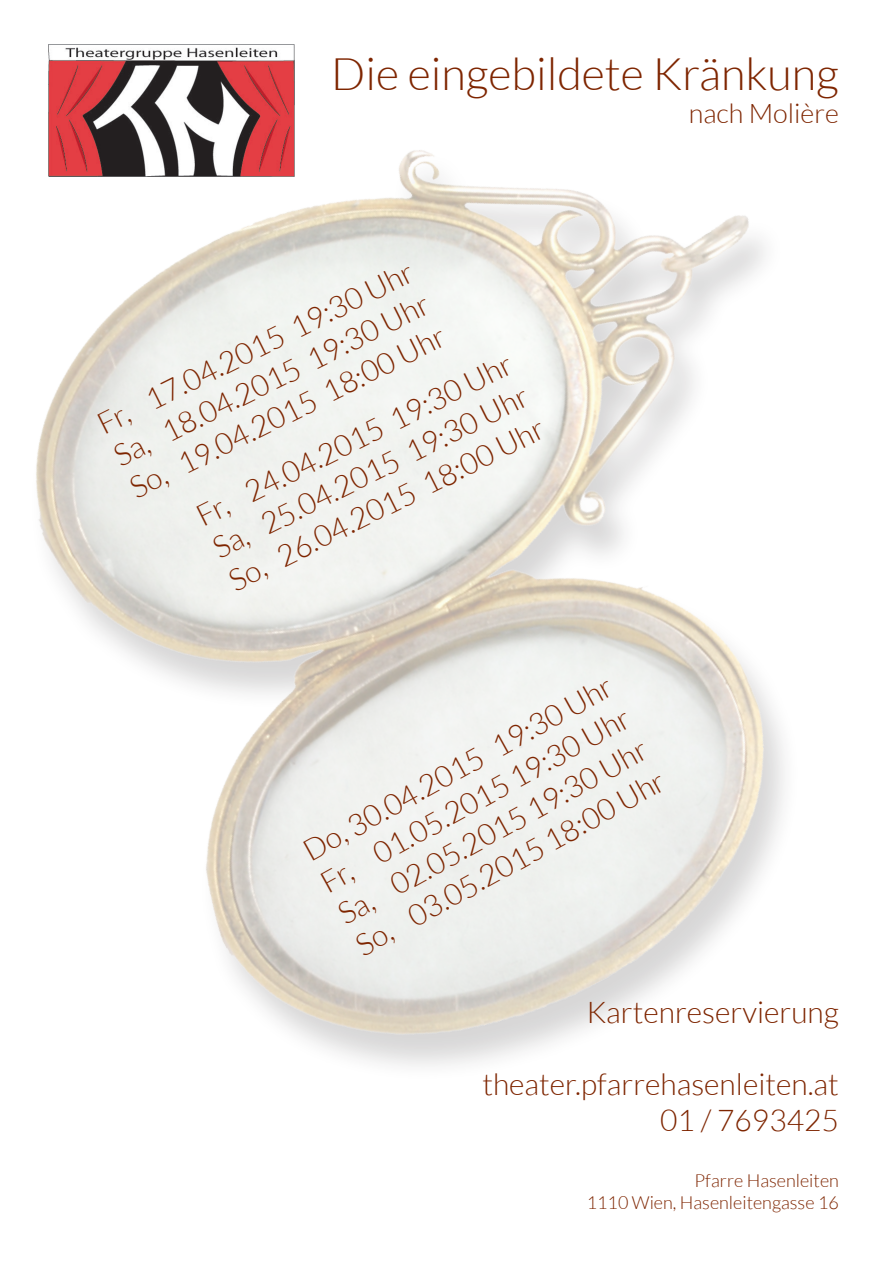
<style>
.page{position:relative;width:893px;height:1263px;background:#fff}
.page>*{position:absolute;margin:0;border:0;box-sizing:border-box;transform-origin:0 0}
.t1{font:300 45px "Lato";color:#7e2500}
.t2{font:300 30px "Lato";color:#7e2500}
.t3{font:300 27px "Lato";color:#7e2500}
.t4{font:300 18px "Lato";color:#7e2500}
</style>
<div class="page">
<img style="left:36px;top:44px;width:749px;height:1022px">
<img style="left:48px;top:45px;width:247px;height:132px">
<p class="t1" style="left:331px;top:50px;width:509px">Die eingebildete Kränkung</p>
<p class="t3" style="left:689px;top:98px;width:152px">nach Molière</p>
<p class="t2" style="left:93px;top:412px;width:350px;rotate:-27deg">Fr, 17.04.2015 19:30 Uhr</p>
<p class="t2" style="left:109px;top:444px;width:350px;rotate:-27deg">Sa, 18.04.2015 19:30 Uhr</p>
<p class="t2" style="left:125px;top:477px;width:350px;rotate:-27deg">So, 19.04.2015 18:00 Uhr</p>
<p class="t2" style="left:192px;top:504px;width:350px;rotate:-27deg">Fr, 24.04.2015 19:30 Uhr</p>
<p class="t2" style="left:208px;top:537px;width:350px;rotate:-27deg">Sa, 25.04.2015 19:30 Uhr</p>
<p class="t2" style="left:224px;top:569px;width:350px;rotate:-27deg">So, 26.04.2015 18:00 Uhr</p>
<p class="t2" style="left:298px;top:839px;width:350px;rotate:-29deg">Do, 30.04.2015 19:30 Uhr</p>
<p class="t2" style="left:315px;top:870px;width:350px;rotate:-29deg">Fr, 01.05.2015 19:30 Uhr</p>
<p class="t2" style="left:333px;top:902px;width:350px;rotate:-29deg">Sa, 02.05.2015 19:30 Uhr</p>
<p class="t2" style="left:350px;top:933px;width:350px;rotate:-29deg">So, 03.05.2015 18:00 Uhr</p>
<p class="t2" style="left:586px;top:996px;width:254px">Kartenreservierung</p>
<p class="t2" style="left:482px;top:1068px;width:358px">theater.pfarrehasenleiten.at</p>
<p class="t2" style="left:660px;top:1104px;width:180px">01 / 7693425</p>
<p class="t4" style="left:695px;top:1171px;width:146px">Pfarre Hasenleiten</p>
<p class="t4" style="left:587px;top:1193px;width:254px">1110 Wien, Hasenleitengasse 16</p>
</div>
